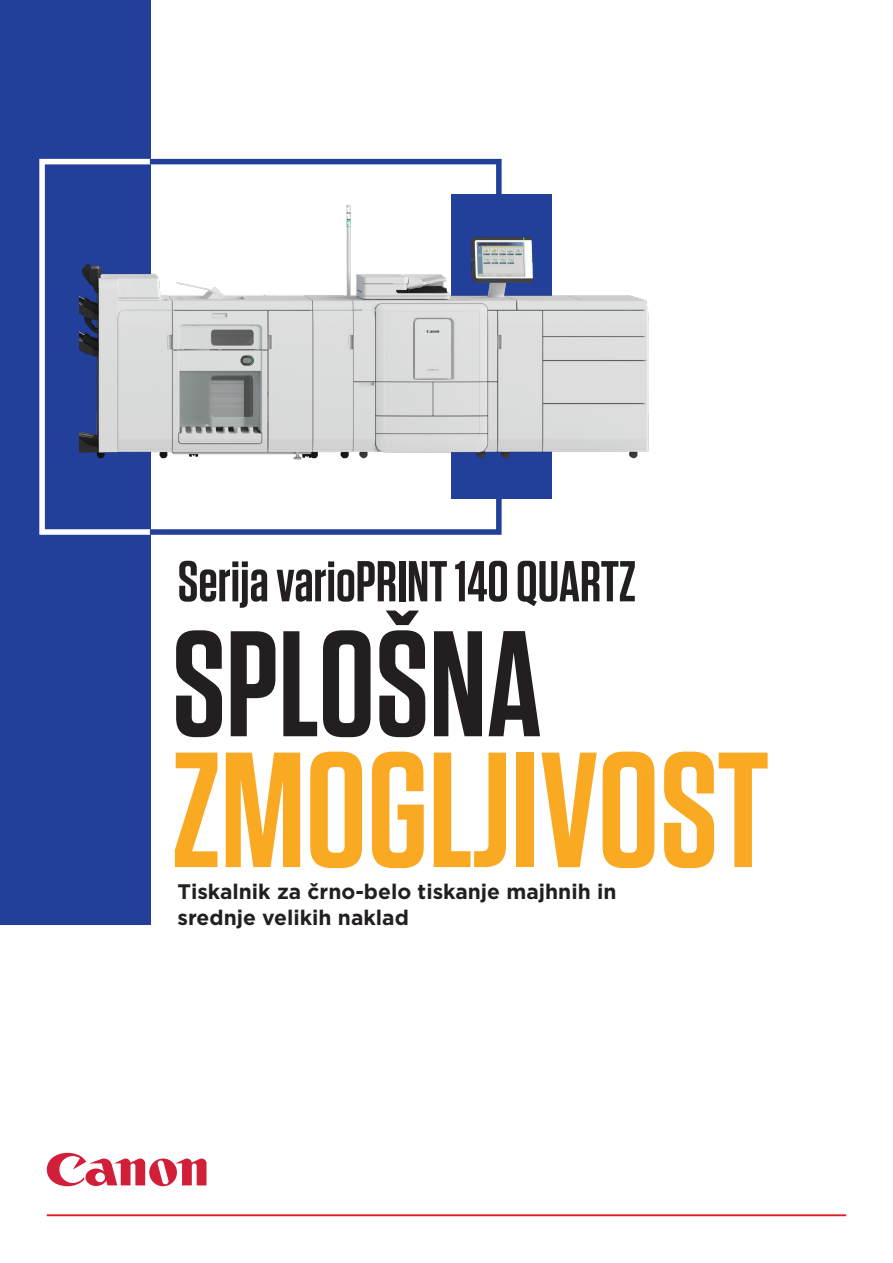
<style>
.page{position:relative;width:893px;height:1263px;background:#fff}
.page>*{position:absolute;margin:0;border:0;box-sizing:border-box;transform-origin:0 0}
.t1{font:600 163.5px "Tungsten";color:#faa923}
.t2{font:600 150px "Tungsten";color:#231f20}
.t3{font:600 57.45px "Tungsten";color:#231f20}
.t4{font:700 21px/25.2px "Gotham";color:#231f20}
</style>
<div class="page">
<div style="left:0;top:0;width:150px;height:925px;background:#223f99"></div>
<hr style="left:47px;top:1214px;width:799px;height:2px;background:#e21a21">
<svg style="left:47px;top:1153px;width:159px;height:33px"></svg>
<svg style="left:39px;top:158px;width:610px;height:377px"></svg>
<svg style="left:144px;top:156px;width:360px;height:44px"></svg>
<svg style="left:144px;top:493px;width:360px;height:44px"></svg>
<p class="t3" style="left:178px;top:551px;width:460px">Serija varioPRINT 140 QUARTZ</p>
<p class="t2" style="left:172px;top:605px;width:372px">SPLOŠNA</p>
<p class="t1" style="left:172px;top:724px;width:599px">ZMOGLJIVOST</p>
<p class="t4" style="left:178px;top:879px;width:440px">Tiskalnik za črno-belo tiskanje majhnih in srednje velikih naklad</p>
</div>
